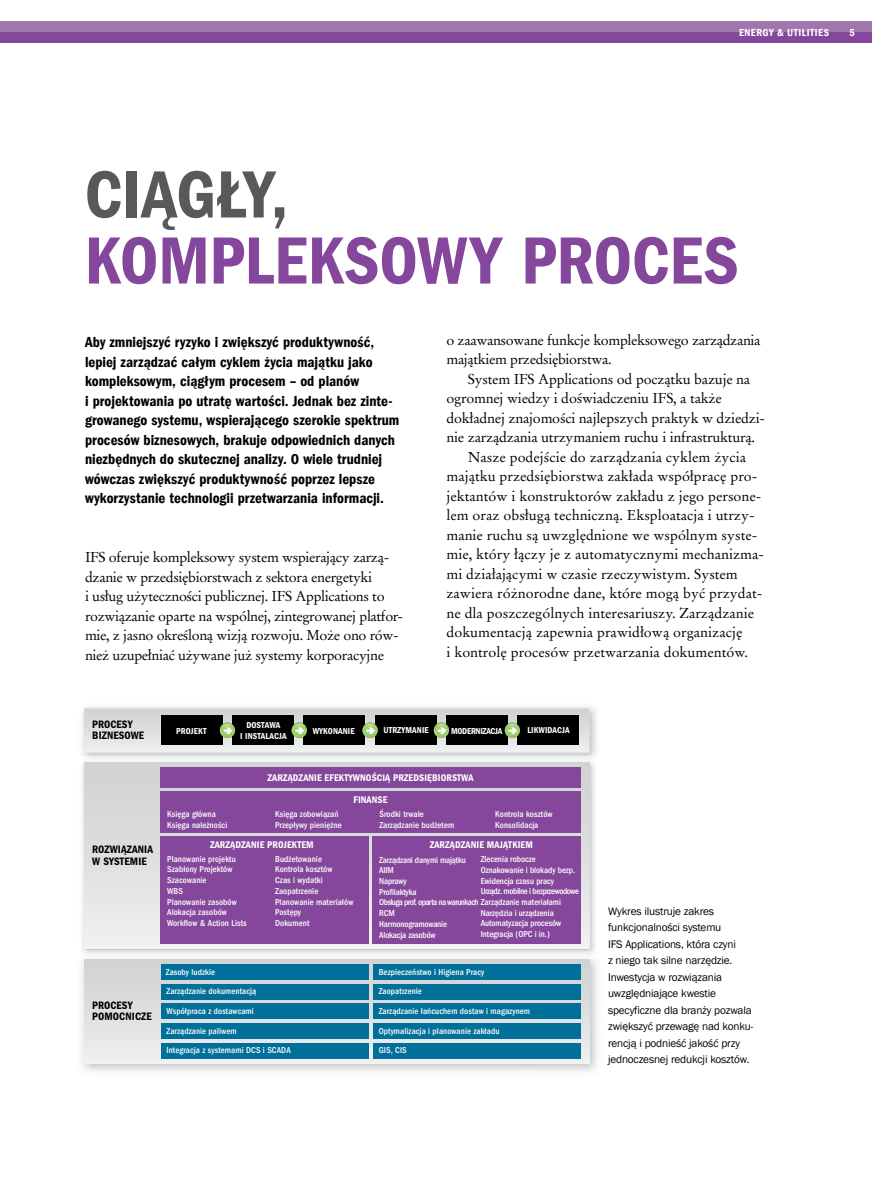
<style>
.page{position:relative;width:893px;height:1191px;background:#fff}
.page>*{position:absolute;margin:0;border:0;box-sizing:border-box;transform-origin:0 0}
.t1{font:69px "Franklin Gothic LT Com Dm Cn";color:#85479c}
.t2{font:69px "Franklin Gothic LT Com Dm Cn";color:#58595b}
.t3{font:15px/19.5px "Franklin Gothic LT Com Dm Cn";color:#000}
.t4{font:14.25px/19.5px "Stempel Garamond LT Com";letter-spacing:-.015em;color:#000}
.t5{font:11.25px/16.5px "Franklin Gothic";letter-spacing:-.015em;color:#000}
.t6{font:11.1px/11.1px "Franklin Gothic LT Com Dm Cn";letter-spacing:.01em;color:#000}
.t7{font:10.5px "Franklin Gothic LT Com Dm Cn";color:#fff}
.t8{font:10.05px "Franklin Gothic LT Com Dm Cn";letter-spacing:.01em;color:#fff}
.t9{font:500 condensed 8.85px/10.6px "Franklin Gothic LT Com";letter-spacing:.01em;color:#fff}
.t10{font:500 condensed 8.85px/10.6px "Franklin Gothic LT Com";letter-spacing:-.015em;color:#fff}
.t11{font:8.85px/10.6px "Franklin Gothic LT Com Dm Cn";letter-spacing:.01em;color:#fff;text-align:center}
.t12{font:8.85px "Franklin Gothic LT Com Dm Cn";letter-spacing:-.03em;color:#fff}
</style>
<div class="page">
<div style="left:0;top:21px;width:872px;height:11px;background:#a076ad"></div>
<div style="left:0;top:32px;width:872px;height:11px;background:#85479c"></div>
<img style="left:82px;top:706px;width:514px;height:50px">
<img style="left:81px;top:958px;width:517px;height:114px">
<svg style="left:84px;top:959px;width:505px;height:104px;background:#d4dadd"></svg>
<img style="left:82px;top:756px;width:513px;height:199px">
<svg style="left:84px;top:762px;width:505px;height:186px;background:#d8d5db"></svg>
<div style="left:161px;top:767px;width:420px;height:20px;background:#85479c"></div>
<div style="left:161px;top:964px;width:207px;height:16px;background:#006f9a"></div>
<div style="left:161px;top:791px;width:420px;height:41px;background:#85479c"></div>
<svg style="left:84px;top:708px;width:505px;height:44px;background:#717370"></svg>
<div style="left:161px;top:836px;width:208px;height:107px;background:#85479c"></div>
<div style="left:373px;top:836px;width:208px;height:107px;background:#85479c"></div>
<div style="left:373px;top:964px;width:208px;height:16px;background:#006f9a"></div>
<div style="left:161px;top:983px;width:207px;height:16px;background:#006f9a"></div>
<div style="left:373px;top:983px;width:208px;height:16px;background:#006f9a"></div>
<div style="left:161px;top:1003px;width:207px;height:16px;background:#006f9a"></div>
<div style="left:373px;top:1003px;width:208px;height:16px;background:#006f9a"></div>
<div style="left:161px;top:1023px;width:207px;height:16px;background:#006f9a"></div>
<div style="left:373px;top:1023px;width:208px;height:16px;background:#006f9a"></div>
<div style="left:161px;top:1042px;width:207px;height:16px;background:#006f9a"></div>
<div style="left:373px;top:1042px;width:208px;height:16px;background:#006f9a"></div>
<p class="t7" style="left:739px;top:26px;width:7px">energy</p>
<p class="t7" style="left:777px;top:26px;width:16px">&amp; utilities</p>
<p class="t7" style="left:849px;top:26px;width:7px">5</p>
<h1 class="t2" style="left:85px;top:155px;width:205px">CIĄGŁY,</h1>
<h1 class="t1" style="left:85px;top:221px;width:655px">KOMPLEKSOWY PROCES</h1>
<p class="t3" style="left:85px;top:332px;width:316px">Aby zmniejszyć ryzyko i zwiększyć produktywność, lepiej zarządzać całym cyklem życia majątku jako kompleksowym, ciągłym procesem – od planów<br>i projektowania po utratę wartości. Jednak bez zinte&shy;growanego systemu, wspierającego szerokie spektrum procesów biznesowych, brakuje odpowiednich danych niezbędnych do skutecznej analizy. O wiele trudniej wówczas zwiększyć produktywność poprzez lepsze wykorzystanie technologii przetwarzania informacji.</p>
<p class="t4" style="left:85px;top:547px;width:319px">IFS oferuje kompleksowy system wspierający zarzą&shy;dzanie w przedsiębiorstwach z sektora energetyki<br>i usług użyteczności publicznej. IFS Applications to rozwiązanie oparte na wspólnej, zintegrowanej platfor&shy;mie, z jasno określoną wizją rozwoju. Może ono rów&shy;nież uzupełniać używane już systemy korporacyjne</p>
<p class="t4" style="left:446px;top:330px;width:316px">o zaawansowane funkcje kompleksowego zarządzania majątkiem przedsiębiorstwa.</p>
<p class="t4" style="left:468px;top:369px;width:284px">System IFS Applications od początku bazuje na</p>
<p class="t4" style="left:446px;top:388px;width:277px">ogromnej wiedzy i doświadczeniu IFS, a także</p>
<p class="t4" style="left:446px;top:408px;width:320px">dokładnej znajomości najlepszych praktyk w dziedzi-</p>
<p class="t4" style="left:446px;top:427px;width:310px">nie zarządzania utrzymaniem ruchu i infrastrukturą.</p>
<p class="t4" style="left:468px;top:447px;width:280px">Nasze podejście do zarządzania cyklem życia</p>
<p class="t4" style="left:446px;top:466px;width:312px">majątku przedsiębiorstwa zakłada współpracę pro-</p>
<p class="t4" style="left:446px;top:486px;width:316px">jektantów i konstruktorów zakładu z jego persone-</p>
<p class="t4" style="left:446px;top:505px;width:310px">lem oraz obsługą techniczną. Eksploatacja i utrzy-</p>
<p class="t4" style="left:446px;top:525px;width:312px">manie ruchu są uwzględnione we wspólnym syste-</p>
<p class="t4" style="left:446px;top:544px;width:319px">mie, który łączy je z automatycznymi mechanizma-</p>
<p class="t4" style="left:446px;top:564px;width:293px">mi działającymi w czasie rzeczywistym. System</p>
<p class="t4" style="left:446px;top:583px;width:317px">zawiera różnorodne dane, które mogą być przydat-</p>
<p class="t4" style="left:446px;top:603px;width:309px">ne dla poszczególnych interesariuszy. Zarządzanie</p>
<p class="t4" style="left:446px;top:622px;width:297px">dokumentacją zapewnia prawidłową organizację</p>
<p class="t4" style="left:446px;top:642px;width:303px">i kontrolę procesów przetwarzania dokumentów.</p>
<p class="t6" style="left:92px;top:719px;width:53px">PROCESY<br>BIZNESOWE</p>
<p class="t6" style="left:92px;top:844px;width:62px">ROZWIĄZANIA<br>W SYSTEMIE</p>
<p class="t6" style="left:92px;top:999px;width:61px">PROCESY<br>POMOCNICZE</p>
<p class="t11" style="left:176px;top:725px;width:32px">PROJEKT</p>
<p class="t11" style="left:240px;top:720px;width:48px">DOSTAWA<br>I INSTALACJA</p>
<p class="t11" style="left:313px;top:725px;width:43px">WYKONANIE</p>
<p class="t11" style="left:383px;top:725px;width:47px">UTRZYMANIE</p>
<p class="t12" style="left:451px;top:725px;width:53px">MODERNIZACJA</p>
<p class="t11" style="left:527px;top:725px;width:44px">LIKWIDACJA</p>
<p class="t8" style="left:267px;top:771px;width:208px">ZARZĄDZANIE EFEKTYWNOŚCIĄ PRZEDSIĘBIORSTWA</p>
<p class="t8" style="left:354px;top:793px;width:36px">FINANSE</p>
<p class="t9" style="left:167px;top:808px;width:62px">Księga główna<br>Księga należności</p>
<p class="t9" style="left:275px;top:808px;width:68px">Księga zobowiązań<br>Przepływy pieniężne</p>
<p class="t9" style="left:379px;top:808px;width:76px">Środki trwałe<br>Zarządzanie budżetem</p>
<p class="t9" style="left:495px;top:808px;width:59px">Kontrola kosztów<br>Konsolidacja</p>
<p class="t8" style="left:210px;top:838px;width:105px">ZARZĄDZANIE PROJEKTEM</p>
<p class="t8" style="left:430px;top:838px;width:105px">ZARZĄDZANIE MAJĄTKIEM</p>
<p class="t9" style="left:167px;top:853px;width:81px">Planowanie projektu<br>Szablony Projektów<br>Szacowanie<br>WBS<br>Planowanie zasobów<br>Alokacja zasobów<br>Workflow &amp; Action Lists</p>
<p class="t9" style="left:275px;top:853px;width:80px">Budżetowanie<br>Kontrola kosztów<br>Czas i wydatki<br>Zaopatrzenie<br>Planowanie materiałów<br>Postępy<br>Dokument</p>
<p class="t10" style="left:379px;top:854px;width:183px">Zarządzani danymi majątku<br>AIIM<br>Naprawy<br>Profilaktyka<br>Obsługa prof. oparta na warunkach Zarządzanie materiałami<br>RCM<br>Harmonogramowanie<br>Alokacja zasobów</p>
<p class="t9" style="left:481px;top:854px;width:100px">Zlecenia robocze<br>Oznakowanie i blokady bezp.<br>Ewidencja czasu pracy<br>Urządz. mobilne i bezprzewodowe</p>
<p class="t9" style="left:481px;top:907px;width:82px">Narzędzia i urządzenia<br>Automatyzacja procesów<br>Integracja (OPC i in.)</p>
<p class="t9" style="left:166px;top:966px;width:51px">Zasoby ludzkie</p>
<p class="t9" style="left:379px;top:966px;width:107px">Bezpieczeństwo i Higiena Pracy</p>
<p class="t9" style="left:166px;top:986px;width:91px">Zarządzanie dokumentacją</p>
<p class="t9" style="left:379px;top:986px;width:45px">Zaopatrzenie</p>
<p class="t9" style="left:166px;top:1005px;width:89px">Współpraca z dostawcami</p>
<p class="t9" style="left:379px;top:1005px;width:153px">Zarządzanie łańcuchem dostaw i magazynem</p>
<p class="t9" style="left:166px;top:1025px;width:72px">Zarządzanie paliwem</p>
<p class="t9" style="left:379px;top:1025px;width:122px">Optymalizacja i planowanie zakładu</p>
<p class="t9" style="left:166px;top:1045px;width:126px">Integracja z systemami DCS i SCADA</p>
<p class="t9" style="left:379px;top:1045px;width:30px">GIS, CIS</p>
<p class="t5" style="left:608px;top:903px;width:147px">Wykres ilustruje zakres funkcjonalności systemu<br>IFS Applications, która czyni<br>z niego tak silne narzędzie.<br>Inwestycja w rozwiązania uwzględniające kwestie specyficzne dla branży pozwala zwiększyć przewagę nad konku&shy;rencją i podnieść jakość przy jednoczesnej redukcji kosztów.</p>
</div>
